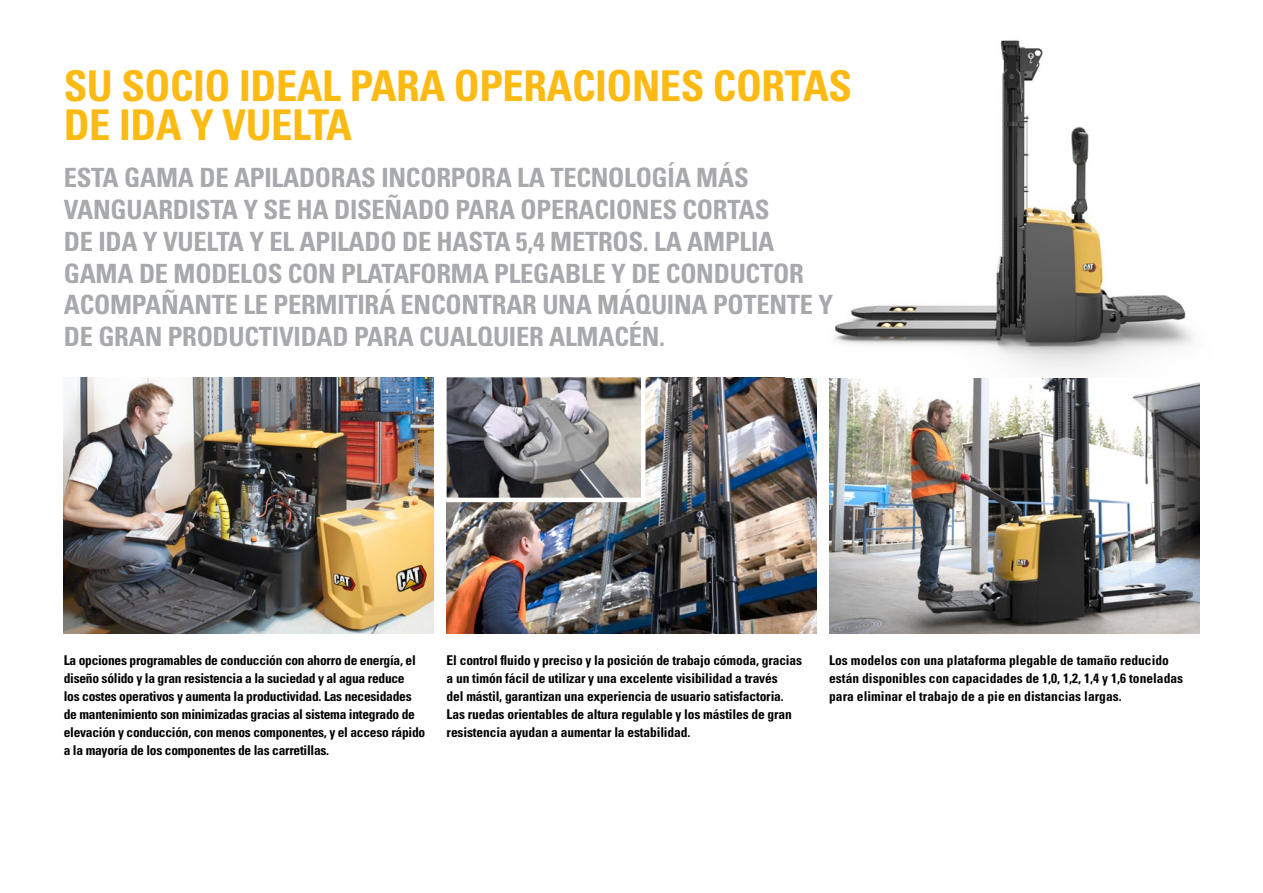
<style>
.page{position:relative;width:1263px;height:893px;background:#fff}
.page>*{position:absolute;margin:0;border:0;box-sizing:border-box;transform-origin:0 0}
.t1{font:42.45px/39px "Univers LTCYR 67 Bold Cond";letter-spacing:-.01em;color:#fdba12}
.t2{font:26.55px/31.8px "Univers LTCYR 67 Bold Cond";letter-spacing:-.01em;color:#a7a9ac}
.t3{font:13.5px/18px "Univers LTCYR 67 Bold Cond";letter-spacing:-.01em;color:#000}
</style>
<div class="page">
<img style="left:64px;top:377px;width:370px;height:257px">
<img style="left:447px;top:377px;width:369px;height:257px">
<img style="left:829px;top:378px;width:370px;height:256px">
<img style="left:835px;top:40px;width:358px;height:331px">
<svg style="left:446px;top:377px;width:202px;height:127px;background:#8d8b8d"></svg>
<h1 class="t1" style="left:64px;top:66px;width:790px">SU SOCIO IDEAL PARA OPERACIONES CORTAS<br>DE IDA Y VUELTA</h1>
<p class="t2" style="left:64px;top:161px;width:771px">ESTA GAMA DE APILADORAS INCORPORA LA TECNOLOGÍA MÁS VANGUARDISTA Y SE HA DISEÑADO PARA OPERACIONES CORTAS<br>DE IDA Y VUELTA Y EL APILADO DE HASTA 5,4 METROS. LA AMPLIA GAMA DE MODELOS CON PLATAFORMA PLEGABLE Y DE CONDUCTOR ACOMPAÑANTE LE PERMITIRÁ ENCONTRAR UNA MÁQUINA POTENTE Y DE GRAN PRODUCTIVIDAD PARA CUALQUIER ALMACÉN.</p>
<p class="t3" style="left:64px;top:651px;width:363px">La opciones programables de conducción con ahorro de energía, el diseño sólido y la gran resistencia a la suciedad y al agua reduce<br>los costes operativos y aumenta la productividad. Las necesidades de mantenimiento son minimizadas gracias al sistema integrado de elevación y conducción, con menos componentes, y el acceso rápido a la mayoría de los componentes de las carretillas.</p>
<p class="t3" style="left:447px;top:651px;width:357px">El control fluido y preciso y la posición de trabajo cómoda, gracias a un timón fácil de utilizar y una excelente visibilidad a través<br>del mástil, garantizan una experiencia de usuario satisfactoria.<br>Las ruedas orientables de altura regulable y los mástiles de gran resistencia ayudan a aumentar la estabilidad.</p>
<p class="t3" style="left:829px;top:651px;width:355px">Los modelos con una plataforma plegable de tamaño reducido están disponibles con capacidades de 1,0, 1,2, 1,4 y 1,6 toneladas para eliminar el trabajo de a pie en distancias largas.</p>
</div>
